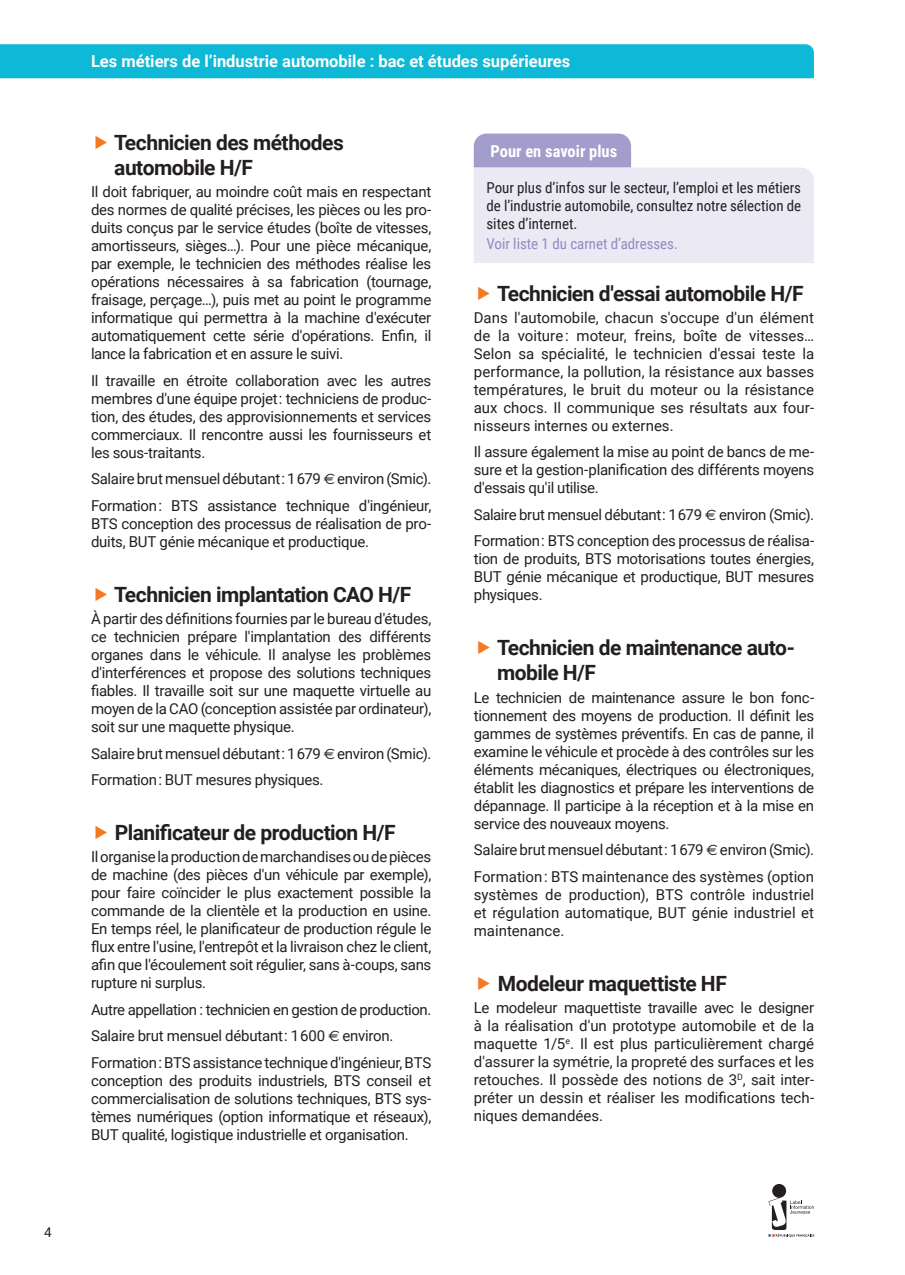
<style>
.page{position:relative;width:905px;height:1275px;background:#fff}
.page>*{position:absolute;margin:0;border:0;box-sizing:border-box;transform-origin:0 0}
.t1{font:700 21px/25.2px "Roboto";letter-spacing:-.025em;color:#231f20}
.t2{font:700 16.5px "Roboto";color:#fff}
.t3{font:700 16.5px "Roboto Condensed";color:#fff}
.t4{font:15px/18px "Roboto";letter-spacing:-.015em;color:#231f20;text-align:justify}
.t5{font:15px/18px "Roboto Condensed";letter-spacing:-.005em;color:#231f20;text-align:justify}
.t6{font:15px "Roboto Condensed";letter-spacing:-.005em;color:#908ac2}
.t7{font:13.5px "Roboto";color:#231f20}
.s1{font-family:"Euro Sans"}
</style>
<div class="page">
<div style="left:0;top:44px;width:814px;height:34px;background:#0db9d6"></div>
<svg style="left:768px;top:1184px;width:46px;height:53px"></svg>
<svg style="left:474px;top:134px;width:340px;height:129px;background:#e4e3f0"></svg>
<p class="t7" style="left:44px;top:1223px;width:9px">4</p>
<p class="t2" style="left:91px;top:50px;width:481px">Les métiers de l’industrie automobile : bac et études supérieures</p>
<h1 class="t1" style="left:114px;top:129px;width:231px">Technicien des méthodes automobile H/F</h1>
<p class="t4" style="left:91px;top:182px;width:342px">Il doit fabriquer, au moindre coût mais en respectant des normes de qualité précises, les pièces ou les pro&shy;duits conçus par le service études (boîte de vitesses, amortisseurs, sièges…). Pour une pièce mécanique, par exemple, le technicien des méthodes réalise les opérations nécessaires à sa fabrication (tournage, fraisage, perçage…), puis met au point le programme informatique qui permettra à la machine d'exécuter automatiquement cette série d'opérations. Enfin, il lance la fabrication et en assure le suivi.</p>
<p class="t4" style="left:91px;top:371px;width:342px">Il travaille en étroite collaboration avec les autres membres d'une équipe projet : techniciens de produc&shy;tion, des études, des approvisionnements et services commerciaux. Il rencontre aussi les fournisseurs et les sous-traitants.</p>
<p class="t4" style="left:91px;top:465px;width:342px;line-height:26.5px">Salaire brut mensuel débutant : 1 679 <span class="s1">€</span> environ (Smic).<br>Formation : BTS assistance technique d'ingénieur,</p>
<p class="t4" style="left:91px;top:514px;width:342px">BTS conception des processus de réalisation de pro&shy;duits, BUT génie mécanique et productique.</p>
<h1 class="t1" style="left:114px;top:581px;width:298px">Technicien implantation CAO H/F</h1>
<p class="t4" style="left:91px;top:609px;width:342px">À partir des définitions fournies par le bureau d'études, ce technicien prépare l'implantation des différents organes dans le véhicule. Il analyse les problèmes d'interférences et propose des solutions techniques fiables. Il travaille soit sur une maquette virtuelle au moyen de la CAO (conception assistée par ordinateur), soit sur une maquette physique.</p>
<p class="t4" style="left:91px;top:739px;width:342px;line-height:26.5px">Salaire brut mensuel débutant : 1 679 <span class="s1">€</span> environ (Smic).<br>Formation : BUT mesures physiques.</p>
<h1 class="t1" style="left:115px;top:819px;width:282px">Planificateur de production H/F</h1>
<p class="t4" style="left:91px;top:847px;width:342px">Il organise la production de marchandises ou de pièces de machine (des pièces d'un véhicule par exemple), pour faire coïncider le plus exactement possible la commande de la clientèle et la production en usine.<br>En temps réel, le planificateur de production régule le flux entre l'usine, l'entrepôt et la livraison chez le client, afin que l'écoulement soit régulier, sans à-coups, sans rupture ni surplus.</p>
<p class="t4" style="left:91px;top:995px;width:342px;line-height:26.5px;text-align:left">Autre appellation : technicien en gestion de production.<br>Salaire brut mensuel débutant : 1 600 <span class="s1">€</span> environ.<br>Formation : BTS assistance technique d'ingénieur, BTS</p>
<p class="t4" style="left:91px;top:1071px;width:342px">conception des produits industriels, BTS conseil et commercialisation de solutions techniques, BTS sys&shy;tèmes numériques (option informatique et réseaux), BUT qualité, logistique industrielle et organisation.</p>
<p class="t3" style="left:490px;top:139px;width:128px">Pour en savoir plus</p>
<p class="t5" style="left:486px;top:178px;width:316px">Pour plus d’infos sur le secteur, l’emploi et les métiers de l’industrie automobile, consultez notre sélection de sites d’internet.</p>
<p class="t6" style="left:486px;top:233px;width:193px">Voir liste 1 du carnet d’adresses.</p>
<h1 class="t1" style="left:497px;top:280px;width:308px">Technicien d'essai automobile H/F</h1>
<p class="t4" style="left:474px;top:308px;width:342px">Dans l'automobile, chacun s'occupe d'un élément de la voiture : moteur, freins, boîte de vitesses… Selon sa spécialité, le technicien d'essai teste la performance, la pollution, la résistance aux basses températures, le bruit du moteur ou la résistance aux chocs. Il communique ses résultats aux four&shy;nisseurs internes ou externes.</p>
<p class="t4" style="left:474px;top:442px;width:342px">Il assure également la mise au point de bancs de me&shy;sure et la gestion-planification des différents moyens d'essais qu'il utilise.</p>
<p class="t4" style="left:474px;top:501px;width:342px;line-height:26.5px">Salaire brut mensuel débutant : 1 679 <span class="s1">€</span> environ (Smic).<br>Formation : BTS conception des processus de réalisa-</p>
<p class="t4" style="left:474px;top:549px;width:342px">tion de produits, BTS motorisations toutes énergies, BUT génie mécanique et productique, BUT mesures physiques.</p>
<h1 class="t1" style="left:497px;top:634px;width:299px">Technicien de maintenance auto&shy;mobile H/F</h1>
<p class="t4" style="left:474px;top:688px;width:342px">Le technicien de maintenance assure le bon fonc&shy;tionnement des moyens de production. Il définit les gammes de systèmes préventifs. En cas de panne, il examine le véhicule et procède à des contrôles sur les éléments mécaniques, électriques ou électroniques, établit les diagnostics et prépare les interventions de dépannage. Il participe à la réception et à la mise en service des nouveaux moyens.</p>
<p class="t4" style="left:474px;top:836px;width:342px;line-height:26.5px">Salaire brut mensuel débutant : 1 679 <span class="s1">€</span> environ (Smic).<br>Formation : BTS maintenance des systèmes (option</p>
<p class="t4" style="left:474px;top:885px;width:342px">systèmes de production), BTS contrôle industriel et régulation automatique, BUT génie industriel et maintenance.</p>
<h1 class="t1" style="left:498px;top:970px;width:231px">Modeleur maquettiste HF</h1>
<p class="t4" style="left:474px;top:998px;width:342px">Le modeleur maquettiste travaille avec le designer à la réalisation d'un prototype automobile et de la maquette 1/5<sup>e</sup>. Il est plus particulièrement chargé d'assurer la symétrie, la propreté des surfaces et les retouches. Il possède des notions de 3<sup>D</sup>, sait inter&shy;préter un dessin et réaliser les modifications tech&shy;niques demandées.</p>
</div>
